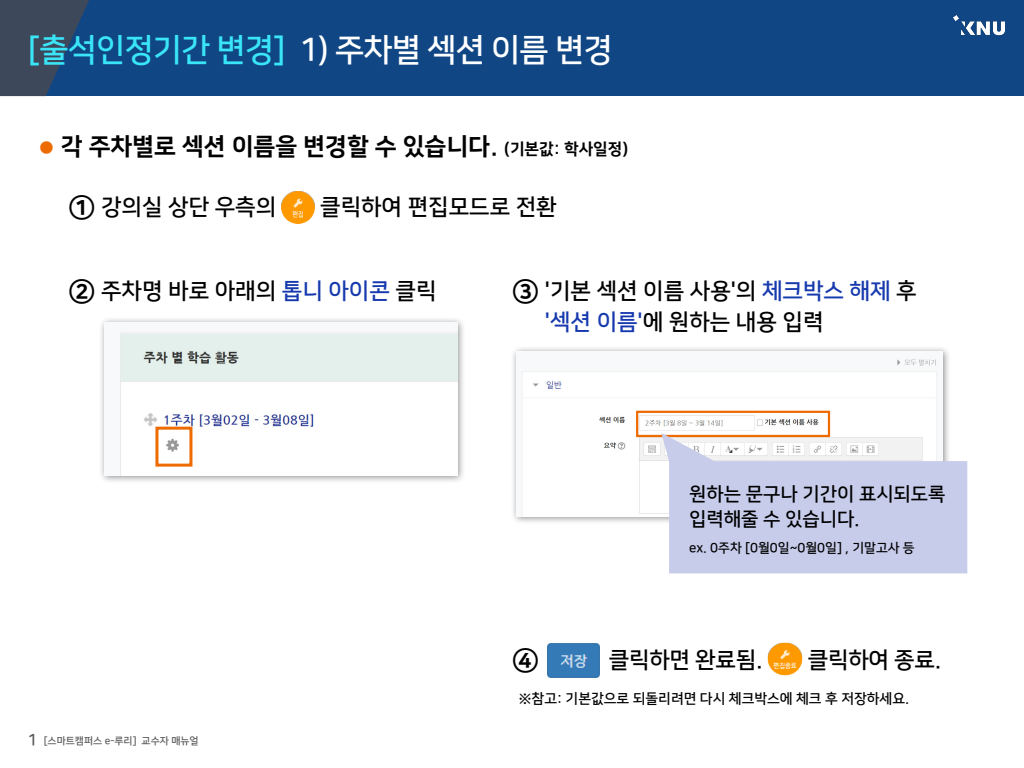
<style>
.page{position:relative;width:1024px;height:768px;background:#fff}
.page>*{position:absolute;margin:0;border:0;box-sizing:border-box;transform-origin:0 0}
.t1{font:32px "Nanum Square B";letter-spacing:-.025em;color:#fff}
.t2{font:28px "Nanum Square EB";color:#000}
.t3{font:24px "Nanum Square EB";color:#000}
.t4{font:22.5px/31.5px "Nanum Square B";color:#000}
.t5{font:19px/25px "Nanum Square B";color:#000}
.t6{font:14px "Nanum Square B";color:#000}
.t7{font:13px "Nanum Square B";color:#000}
.t8{font:10px "Nanum Square B";color:#595959}
.s1{color:#3ae5f8}
.s2{font-size:17px;color:#ed6b00}
.s3{font-size:16px}
.s4{font-family:"Nanum Square EB";font-size:28px}
.s5{color:#163aae}
</style>
<div class="page">
<div style="left:0;top:0;width:1024px;height:96px;background:#104684"></div>
<svg style="left:0;top:0;width:89px;height:96px"></svg>
<img style="left:953px;top:15px;width:52px;height:20px">
<div style="left:511px;top:345px;width:440px;height:180px;background:#000;opacity:.45"></div>
<img style="left:517px;top:351px;width:426px;height:165px">
<div style="left:636px;top:411px;width:194px;height:26px;border:2px solid #ed6b00"></div>
<div style="left:98px;top:317px;width:368px;height:167px;background:#000;opacity:.45"></div>
<img style="left:104px;top:323px;width:353px;height:152px">
<img style="left:282px;top:191px;width:33px;height:32px">
<div style="left:155px;top:427px;width:37px;height:40px;border:3px solid #ed6b00"></div>
<img style="left:547px;top:643px;width:53px;height:35px">
<img style="left:768px;top:642px;width:35px;height:34px">
<svg style="left:661px;top:433px;width:306px;height:140px;fill:#c7cceb"></svg>
<h1 class="t1" style="left:28px;top:33px;width:586px"><span class="s1">[출석인정기간 변경]</span> 1) 주차별 섹션 이름 변경</h1>
<p class="t3" style="left:39px;top:134px;width:591px"><span class="s2">●</span> 각 주차별로 섹션 이름을 변경할 수 있습니다. <span class="s3">(기본값: 학사일정)</span></p>
<p class="t4" style="left:69px;top:192px;width:209px"><span class="s4">①</span> 강의실 상단 우측의</p>
<p class="t4" style="left:320px;top:192px;width:238px">클릭하여 편집모드로 전환</p>
<p class="t4" style="left:69px;top:275px;width:369px"><span class="s4">②</span> 주차명 바로 아래의 <span class="s5">톱니 아이콘</span> 클릭</p>
<p class="t4" style="left:545px;top:275px;width:373px;text-indent:-32px"><span class="s4">③</span> '기본 섹션 이름 사용'의 <span class="s5">체크박스 해제</span> 후 <span class="s5">'섹션 이름'</span>에 원하는 내용 입력</p>
<p class="t5" style="left:689px;top:482px;width:258px">원하는 문구나 기간이 표시되도록 입력해줄 수 있습니다.</p>
<p class="t7" style="left:689px;top:541px;width:227px">ex. 0주차 [0월0일~0월0일] , 기말고사 등</p>
<p class="t2" style="left:513px;top:645px;width:27px">④</p>
<p class="t4" style="left:609px;top:645px;width:155px">클릭하면 완료됨.</p>
<p class="t4" style="left:808px;top:645px;width:135px">클릭하여 종료.</p>
<p class="t8" style="left:28px;top:735px;width:173px"><span class="s3">1</span> [스마트캠퍼스 e-루리] 교수자 매뉴얼</p>
<p class="t6" style="left:519px;top:692px;width:392px">※참고: 기본값으로 되돌리려면 다시 체크박스에 체크 후 저장하세요.</p>
</div>
